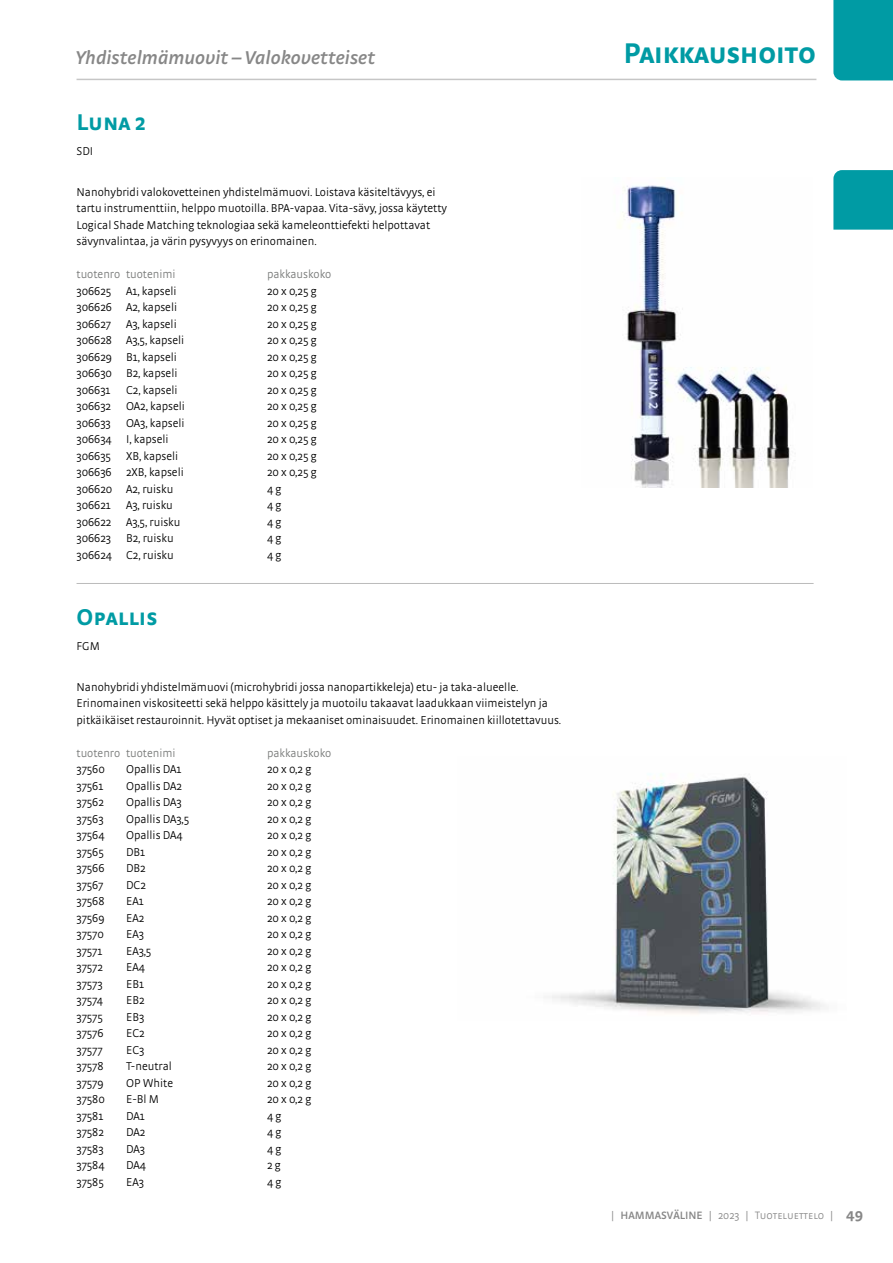
<style>
.page{position:relative;width:893px;height:1263px;background:#fff}
.page>*{position:absolute;margin:0;border:0;box-sizing:border-box;transform-origin:0 0}
.t1{font:700 30px "Strada SC";letter-spacing:-.02em;color:#009ba4}
.t2{font:700 24px "Strada SC";color:#009ba4}
.t3{font:italic 600 19.5px "Strada";color:#878787}
.t4{font:300 12px/16.5px "Strada";color:#000}
.t5{font:300 12px "Strada";color:#757776}
.t6{font:300 11.25px "Strada SC";color:#878787}
.s1{font-family:"Strada"}
.s2{font-family:"Strada";font-weight:600}
.s3{font-family:"Strada";font-weight:700;font-size:15px}
</style>
<div class="page">
<div style="left:833px;top:0;width:60px;height:80px;background:#009ba4"></div>
<div style="left:833px;top:170px;width:60px;height:60px;background:#009ba4"></div>
<hr style="left:77px;top:79px;width:739px;height:1px;background:#c6c6c6">
<img style="left:552px;top:774px;width:273px;height:240px">
<img style="left:618px;top:185px;width:177px;height:303px">
<hr style="left:77px;top:583px;width:737px;height:1px;background:#bcbcbc">
<h3 class="t3" style="left:76px;top:46px;width:301px">Yhdistelmämuovit – Valokovetteiset</h3>
<h2 class="t2" style="left:77px;top:107px;width:71px">Luna 2</h2>
<p class="t4" style="left:77px;top:142px;width:18px">SDI</p>
<p class="t4" style="left:77px;top:183px;width:372px">Nanohybridi valokovetteinen yhdistelmämuovi. Loistava käsiteltävyys, ei tartu instrumenttiin, helppo muotoilla. BPA-vapaa. Vita-sävy, jossa käytetty Logical Shade Matching teknologiaa sekä kameleonttiefekti helpottavat sävynvalintaa, ja värin pysyvyys on erinomainen.</p>
<p class="t5" style="left:77px;top:268px;width:101px">tuotenro tuotenimi</p>
<p class="t5" style="left:267px;top:268px;width:66px">pakkauskoko</p>
<p class="t4" style="left:77px;top:282px;width:102px">306625 A1, kapseli</p>
<p class="t4" style="left:267px;top:282px;width:51px">20 x 0,25 g</p>
<p class="t4" style="left:77px;top:299px;width:102px">306626 A2, kapseli</p>
<p class="t4" style="left:267px;top:299px;width:51px">20 x 0,25 g</p>
<p class="t4" style="left:77px;top:315px;width:102px">306627 A3, kapseli</p>
<p class="t4" style="left:267px;top:315px;width:51px">20 x 0,25 g</p>
<p class="t4" style="left:77px;top:332px;width:109px">306628 A3,5, kapseli</p>
<p class="t4" style="left:267px;top:332px;width:51px">20 x 0,25 g</p>
<p class="t4" style="left:77px;top:348px;width:102px">306629 B1, kapseli</p>
<p class="t4" style="left:267px;top:348px;width:51px">20 x 0,25 g</p>
<p class="t4" style="left:77px;top:365px;width:102px">306630 B2, kapseli</p>
<p class="t4" style="left:267px;top:365px;width:51px">20 x 0,25 g</p>
<p class="t4" style="left:77px;top:381px;width:35px">306631</p>
<p class="t4" style="left:126px;top:381px;width:53px">C2, kapseli</p>
<p class="t4" style="left:267px;top:381px;width:51px">20 x 0,25 g</p>
<p class="t4" style="left:77px;top:398px;width:36px">306632</p>
<p class="t4" style="left:126px;top:398px;width:60px">OA2, kapseli</p>
<p class="t4" style="left:267px;top:398px;width:51px">20 x 0,25 g</p>
<p class="t4" style="left:77px;top:414px;width:36px">306633</p>
<p class="t4" style="left:126px;top:414px;width:60px">OA3, kapseli</p>
<p class="t4" style="left:267px;top:414px;width:51px">20 x 0,25 g</p>
<p class="t4" style="left:77px;top:431px;width:94px">306634 I, kapseli</p>
<p class="t4" style="left:267px;top:431px;width:51px">20 x 0,25 g</p>
<p class="t4" style="left:77px;top:447px;width:36px">306635</p>
<p class="t4" style="left:126px;top:447px;width:54px">XB, kapseli</p>
<p class="t4" style="left:267px;top:447px;width:51px">20 x 0,25 g</p>
<p class="t4" style="left:77px;top:464px;width:109px">306636 2XB, kapseli</p>
<p class="t4" style="left:267px;top:464px;width:51px">20 x 0,25 g</p>
<p class="t4" style="left:77px;top:480px;width:98px">306620 A2, ruisku</p>
<p class="t4" style="left:267px;top:480px;width:16px">4 g</p>
<p class="t4" style="left:77px;top:497px;width:36px">306621</p>
<p class="t4" style="left:126px;top:497px;width:48px">A3, ruisku</p>
<p class="t4" style="left:267px;top:497px;width:16px">4 g</p>
<p class="t4" style="left:77px;top:513px;width:105px">306622 A3,5, ruisku</p>
<p class="t4" style="left:267px;top:513px;width:16px">4 g</p>
<p class="t4" style="left:77px;top:530px;width:36px">306623</p>
<p class="t4" style="left:126px;top:530px;width:49px">B2, ruisku</p>
<p class="t4" style="left:267px;top:530px;width:16px">4 g</p>
<p class="t4" style="left:77px;top:546px;width:99px">306624 C2, ruisku</p>
<p class="t4" style="left:267px;top:546px;width:16px">4 g</p>
<h2 class="t2" style="left:77px;top:602px;width:82px">Opallis</h2>
<p class="t4" style="left:77px;top:637px;width:25px">FGM</p>
<p class="t4" style="left:77px;top:678px;width:486px">Nanohybridi yhdistelmämuovi (microhybridi jossa nanopartikkeleja) etu- ja taka-alueelle.<br>Erinomainen viskositeetti sekä helppo käsittely ja muotoilu takaavat laadukkaan viimeistelyn ja pitkäikäiset restauroinnit. Hyvät optiset ja mekaaniset ominaisuudet. Erinomainen kiillotettavuus.</p>
<p class="t5" style="left:77px;top:746px;width:101px">tuotenro tuotenimi</p>
<p class="t5" style="left:267px;top:746px;width:66px">pakkauskoko</p>
<p class="t4" style="left:77px;top:761px;width:30px">37560</p>
<p class="t4" style="left:126px;top:761px;width:57px">Opallis DA1</p>
<p class="t4" style="left:267px;top:761px;width:46px">20 x 0,2 g</p>
<p class="t4" style="left:77px;top:777px;width:28px">37561</p>
<p class="t4" style="left:126px;top:777px;width:58px">Opallis DA2</p>
<p class="t4" style="left:267px;top:777px;width:46px">20 x 0,2 g</p>
<p class="t4" style="left:77px;top:794px;width:29px">37562</p>
<p class="t4" style="left:126px;top:794px;width:57px">Opallis DA3</p>
<p class="t4" style="left:267px;top:794px;width:46px">20 x 0,2 g</p>
<p class="t4" style="left:77px;top:810px;width:28px">37563</p>
<p class="t4" style="left:126px;top:810px;width:65px">Opallis DA3,5</p>
<p class="t4" style="left:267px;top:810px;width:46px">20 x 0,2 g</p>
<p class="t4" style="left:77px;top:827px;width:30px">37564</p>
<p class="t4" style="left:126px;top:827px;width:58px">Opallis DA4</p>
<p class="t4" style="left:267px;top:827px;width:46px">20 x 0,2 g</p>
<p class="t4" style="left:77px;top:843px;width:29px">37565</p>
<p class="t4" style="left:126px;top:843px;width:21px">DB1</p>
<p class="t4" style="left:267px;top:843px;width:46px">20 x 0,2 g</p>
<p class="t4" style="left:77px;top:860px;width:29px">37566</p>
<p class="t4" style="left:126px;top:860px;width:21px">DB2</p>
<p class="t4" style="left:267px;top:860px;width:46px">20 x 0,2 g</p>
<p class="t4" style="left:77px;top:876px;width:28px">37567</p>
<p class="t4" style="left:126px;top:876px;width:21px">DC2</p>
<p class="t4" style="left:267px;top:876px;width:46px">20 x 0,2 g</p>
<p class="t4" style="left:77px;top:893px;width:29px">37568</p>
<p class="t4" style="left:126px;top:893px;width:19px">EA1</p>
<p class="t4" style="left:267px;top:893px;width:46px">20 x 0,2 g</p>
<p class="t4" style="left:77px;top:909px;width:29px">37569</p>
<p class="t4" style="left:126px;top:909px;width:20px">EA2</p>
<p class="t4" style="left:267px;top:909px;width:46px">20 x 0,2 g</p>
<p class="t4" style="left:77px;top:926px;width:29px">37570</p>
<p class="t4" style="left:126px;top:926px;width:19px">EA3</p>
<p class="t4" style="left:267px;top:926px;width:46px">20 x 0,2 g</p>
<p class="t4" style="left:77px;top:942px;width:27px">37571</p>
<p class="t4" style="left:126px;top:942px;width:27px">EA3,5</p>
<p class="t4" style="left:267px;top:942px;width:46px">20 x 0,2 g</p>
<p class="t4" style="left:77px;top:959px;width:28px">37572</p>
<p class="t4" style="left:126px;top:959px;width:20px">EA4</p>
<p class="t4" style="left:267px;top:959px;width:46px">20 x 0,2 g</p>
<p class="t4" style="left:77px;top:975px;width:28px">37573</p>
<p class="t4" style="left:126px;top:975px;width:19px">EB1</p>
<p class="t4" style="left:267px;top:975px;width:46px">20 x 0,2 g</p>
<p class="t4" style="left:77px;top:992px;width:28px">37574</p>
<p class="t4" style="left:126px;top:992px;width:20px">EB2</p>
<p class="t4" style="left:267px;top:992px;width:46px">20 x 0,2 g</p>
<p class="t4" style="left:77px;top:1008px;width:28px">37575</p>
<p class="t4" style="left:126px;top:1008px;width:20px">EB3</p>
<p class="t4" style="left:267px;top:1008px;width:46px">20 x 0,2 g</p>
<p class="t4" style="left:77px;top:1025px;width:28px">37576</p>
<p class="t4" style="left:126px;top:1025px;width:20px">EC2</p>
<p class="t4" style="left:267px;top:1025px;width:46px">20 x 0,2 g</p>
<p class="t4" style="left:77px;top:1041px;width:28px">37577</p>
<p class="t4" style="left:126px;top:1041px;width:20px">EC3</p>
<p class="t4" style="left:267px;top:1041px;width:46px">20 x 0,2 g</p>
<p class="t4" style="left:77px;top:1058px;width:29px">37578</p>
<p class="t4" style="left:126px;top:1058px;width:47px">T-neutral</p>
<p class="t4" style="left:267px;top:1058px;width:46px">20 x 0,2 g</p>
<p class="t4" style="left:77px;top:1074px;width:28px">37579</p>
<p class="t4" style="left:126px;top:1074px;width:49px">OP White</p>
<p class="t4" style="left:267px;top:1074px;width:46px">20 x 0,2 g</p>
<p class="t4" style="left:77px;top:1091px;width:30px">37580</p>
<p class="t4" style="left:126px;top:1091px;width:34px">E-Bl M</p>
<p class="t4" style="left:267px;top:1091px;width:46px">20 x 0,2 g</p>
<p class="t4" style="left:77px;top:1107px;width:28px">37581</p>
<p class="t4" style="left:126px;top:1107px;width:20px">DA1</p>
<p class="t4" style="left:267px;top:1107px;width:16px">4 g</p>
<p class="t4" style="left:77px;top:1124px;width:29px">37582</p>
<p class="t4" style="left:126px;top:1124px;width:21px">DA2</p>
<p class="t4" style="left:267px;top:1124px;width:16px">4 g</p>
<p class="t4" style="left:77px;top:1140px;width:28px">37583</p>
<p class="t4" style="left:126px;top:1140px;width:20px">DA3</p>
<p class="t4" style="left:267px;top:1140px;width:16px">4 g</p>
<p class="t4" style="left:77px;top:1157px;width:30px">37584</p>
<p class="t4" style="left:126px;top:1157px;width:22px">DA4</p>
<p class="t4" style="left:267px;top:1157px;width:15px">2 g</p>
<p class="t4" style="left:77px;top:1173px;width:29px">37585</p>
<p class="t4" style="left:126px;top:1173px;width:19px">EA3</p>
<p class="t4" style="left:267px;top:1173px;width:16px">4 g</p>
<h1 class="t1" style="left:623px;top:35px;width:194px">Paikkaushoito</h1>
<p class="t6" style="left:611px;top:1209px;width:254px"><span class="s1">|</span> <span class="s2">HAMMASVÄLINE</span> <span class="s1">| 2023 |</span> Tuoteluettelo <span class="s1">|</span> <span class="s3">49</span></p>
</div>
